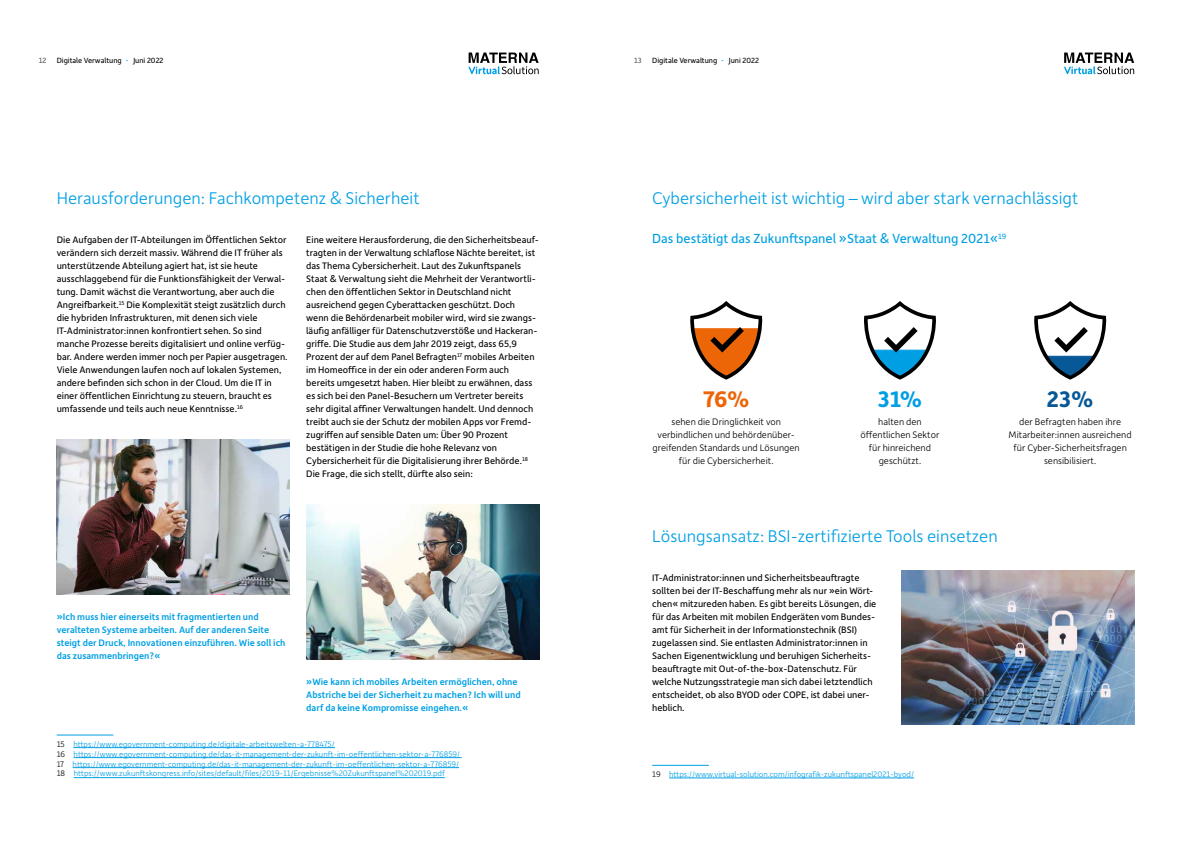
<style>
.page{position:relative;width:1191px;height:842px;background:#fff}
.page>*{position:absolute;margin:0;border:0;box-sizing:border-box;transform-origin:0 0}
.t1{font:700 24px "Depot New";color:#ec6608}
.t2{font:700 24px "Depot New";color:#075897}
.t3{font:700 24px "Depot New";color:#009fe3}
.t4{font:300 18px "Depot New";color:#009fe3}
.t5{font:14px "Depot New";color:#009fe3}
.t6{font:10px/13px "Depot New";color:#000}
.t7{font:500 10px/13px "Depot New";color:#009fe3}
.t8{font:300 10px/13px "Depot New";color:#000;text-align:center}
.t9{font:300 8.5px/10px "Depot New";color:#009fe3}
.t10{font:8px "Depot New";color:#000}
.t11{font:8px "Depot New";color:#575756}
.s1{font-size:10px;color:#009fe3}
.s2{color:#000}
</style>
<div class="page">
<img style="left:57px;top:439px;width:233px;height:155px">
<img style="left:306px;top:504px;width:233px;height:155px">
<img style="left:902px;top:570px;width:232px;height:155px">
<hr style="left:57px;top:735px;width:56px;height:1px;background:#009fe3">
<hr style="left:73px;top:747px;width:262px;height:1px;background:#009fe3">
<hr style="left:74px;top:757px;width:388px;height:1px;background:#009fe3">
<hr style="left:73px;top:767px;width:386px;height:1px;background:#009fe3">
<hr style="left:74px;top:777px;width:371px;height:1px;background:#009fe3">
<svg style="left:690px;top:301px;width:72px;height:79px"></svg>
<svg style="left:864px;top:301px;width:72px;height:79px"></svg>
<svg style="left:1034px;top:301px;width:72px;height:79px"></svg>
<hr style="left:652px;top:765px;width:57px;height:1px;background:#009fe3">
<hr style="left:669px;top:778px;width:245px;height:1px;background:#009fe3">
<svg style="left:468px;top:53px;width:70px;height:21px"></svg>
<svg style="left:1064px;top:53px;width:70px;height:21px"></svg>
<p class="t11" style="left:39px;top:55px;width:9px">12</p>
<p class="t10" style="left:57px;top:55px;width:108px">Digitale Verwaltung <span class="s1">·</span> Juni 2022</p>
<p class="t11" style="left:634px;top:55px;width:9px">13</p>
<p class="t10" style="left:652px;top:55px;width:108px">Digitale Verwaltung <span class="s1">·</span> Juni 2022</p>
<h2 class="t4" style="left:57px;top:187px;width:364px">Herausforderungen: Fachkompetenz &amp; Sicherheit</h2>
<p class="t6" style="left:57px;top:233px;width:232px">Die Aufgaben der IT-Abteilungen im Öffentlichen Sektor verändern sich derzeit massiv. Während die IT früher als unterstützende Abteilung agiert hat, ist sie heute ausschlaggebend für die Funktionsfähigkeit der Verwal&shy;tung. Damit wächst die Verantwortung, aber auch die Angreifbarkeit.<sup>15</sup> Die Komplexität steigt zusätzlich durch die hybriden Infrastrukturen, mit denen sich viele IT-Administrator:innen konfrontiert sehen. So sind manche Prozesse bereits digitalisiert und online verfüg&shy;bar. Andere werden immer noch per Papier ausgetragen.<br>Viele Anwendungen laufen noch auf lokalen Systemen, andere befinden sich schon in der Cloud. Um die IT in einer öffentlichen Einrichtung zu steuern, braucht es umfassende und teils auch neue Kenntnisse.<sup>16</sup></p>
<p class="t6" style="left:306px;top:233px;width:234px">Eine weitere Herausforderung, die den Sicherheitsbeauf&shy;tragten in der Verwaltung schlaflose Nächte bereitet, ist das Thema Cybersicherheit. Laut des Zukunftspanels Staat &amp; Verwaltung sieht die Mehrheit der Verantwortli&shy;chen den öffentlichen Sektor in Deutschland nicht ausreichend gegen Cyberattacken geschützt. Doch wenn die Behördenarbeit mobiler wird, wird sie zwangs&shy;läufig anfälliger für Datenschutzverstöße und Hackeran&shy;griffe. Die Studie aus dem Jahr 2019 zeigt, dass 65,9<br>Prozent der auf dem Panel Befragten<sup>17</sup> mobiles Arbeiten im Homeoffice in der ein oder anderen Form auch bereits umgesetzt haben. Hier bleibt zu erwähnen, dass es sich bei den Panel-Besuchern um Vertreter bereits sehr digital affiner Verwaltungen handelt. Und dennoch treibt auch sie der Schutz der mobilen Apps vor Fremd&shy;zugriffen auf sensible Daten um: Über 90 Prozent bestätigen in der Studie die hohe Relevanz von Cybersicherheit für die Digitalisierung ihrer Behörde.<sup>18<br></sup>Die Frage, die sich stellt, dürfte also sein:</p>
<p class="t7" style="left:57px;top:610px;width:230px">»Ich muss hier einerseits mit fragmentierten und veralteten Systeme arbeiten. Auf der anderen Seite steigt der Druck, Innovationen einzuführen. Wie soll ich das zusammenbringen?«</p>
<p class="t7" style="left:306px;top:675px;width:216px">»Wie kann ich mobiles Arbeiten ermöglichen, ohne<br>Abstriche bei der Sicherheit zu machen? Ich will und darf da keine Kompromisse eingehen.«</p>
<p class="t9" style="left:57px;top:738px;width:405px"><span class="s2">15</span> https://www.egovernment-computing.de/digitale-arbeitswelten-a-778475/<br><span class="s2">16</span> https://www.egovernment-computing.de/das-it- management-der-zukunft-im-oeffentlichen-sektor-a-776859/ <span class="s2">17</span> https://www.egovernment-computing.de/das-it- management-der-zukunft-im-oeffentlichen-sektor-a-776859/ <span class="s2">18</span> https://www.zukunftskongress.info/sites/default/files/2019-11/Ergebnisse%20Zukunftspanel%202019.pdf</p>
<h2 class="t4" style="left:652px;top:187px;width:427px">Cybersicherheit ist wichtig – wird aber stark vernachlässigt</h2>
<h3 class="t5" style="left:652px;top:230px;width:355px">Das bestätigt das Zukunftspanel »Staat &amp; Verwaltung 2021«<sup>19</sup></h3>
<h1 class="t1" style="left:703px;top:383px;width:48px">76%</h1>
<p class="t8" style="left:652px;top:415px;width:149px">sehen die Dringlichkeit von verbindlichen und behördenüber&shy;greifenden Standards und Lösungen für die Cybersicherheit.</p>
<h1 class="t3" style="left:878px;top:383px;width:46px">31%</h1>
<p class="t8" style="left:860px;top:415px;width:80px">halten den öffentlichen Sektor für hinreichend geschützt.</p>
<h1 class="t2" style="left:1046px;top:383px;width:48px">23%</h1>
<p class="t8" style="left:1008px;top:415px;width:125px">der Befragten haben ihre<br>Mitarbeiter:innen ausreichend für Cyber-Sicherheitsfragen sensibilisiert.</p>
<h2 class="t4" style="left:652px;top:525px;width:347px">Lösungsansatz: BSI-zertifizierte Tools einsetzen</h2>
<p class="t6" style="left:652px;top:571px;width:226px">IT-Administrator:innen und Sicherheitsbeauftragte sollten bei der IT-Beschaffung mehr als nur »ein Wört&shy;chen« mitzureden haben. Es gibt bereits Lösungen, die für das Arbeiten mit mobilen Endgeräten vom Bundes&shy;amt für Sicherheit in der Informationstechnik (BSI) zugelassen sind. Sie entlasten Administrator:innen in Sachen Eigenentwicklung und beruhigen Sicherheits&shy;beauftragte mit Out-of-the-box-Datenschutz. Für welche Nutzungsstrategie man sich dabei letztendlich entscheidet, ob also BYOD oder COPE, ist dabei uner&shy;heblich.</p>
<p class="t9" style="left:652px;top:769px;width:263px"><span class="s2">19</span> https://www.virtual-solution.com/infografik-zukunftspanel2021- byod/</p>
</div>
